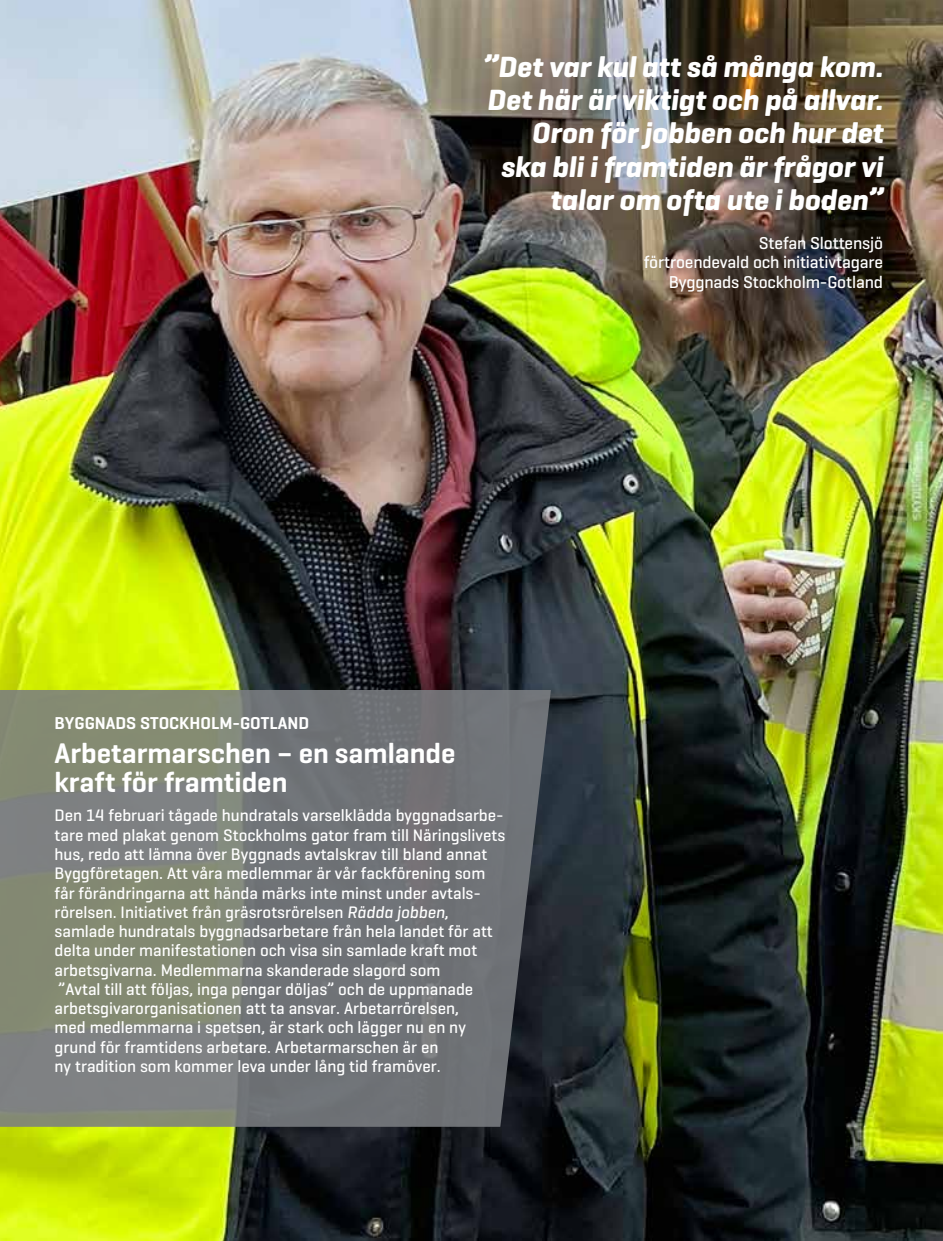
<style>
.page{position:relative;width:943px;height:1241px;background:#fff}
.page>*{position:absolute;margin:0;border:0;box-sizing:border-box;transform-origin:0 0}
.t1{font:italic 700 29.75px/33.2px "Geogrotesque";color:#fff;text-align:right}
.t2{font:600 28.88px/29.8px "Geogrotesque";color:#fff}
.t3{font:500 17.5px/19.2px "Geogrotesque";letter-spacing:-.01em;color:#fff;text-align:right}
.t4{font:600 17.5px "Geogrotesque";color:#fff}
.t5{font:500 16.97px/19.2px "Geogrotesque";color:#fff}
.s1{font-style:italic}
</style>
<div class="page">
<img style="left:0;top:0;width:943px;height:1240px">
<svg style="left:0;top:690px;width:551px;height:436px;fill:#727576"></svg>
<h1 class="t1" style="left:482px;top:50px;width:402px">”Det var kul att så många kom.<br>Det här är viktigt och på allvar.<br>Oron för jobben och hur det ska bli i framtiden är frågor vi talar om ofta ute i boden”</h1>
<p class="t3" style="left:643px;top:233px;width:241px">Stefan Slottensjö<br>förtroendevald och initiativtagare<br>Byggnads Stockholm-Gotland</p>
<p class="t4" style="left:55px;top:712px;width:256px">BYGGNADS STOCKHOLM-GOTLAND</p>
<h2 class="t2" style="left:55px;top:737px;width:402px">Arbetarmarschen – en samlande kraft för framtiden</h2>
<p class="t5" style="left:55px;top:805px;width:452px">Den 14 februari tågade hundratals varselklädda byggnadsarbe&shy;tare med plakat genom Stockholms gator fram till Näringslivets hus, redo att lämna över Byggnads avtalskrav till bland annat Byggföretagen. Att våra medlemmar är vår fackförening som får förändringarna att hända märks inte minst under avtals&shy;rörelsen. Initiativet från gräsrotsrörelsen <span class="s1">Rädda jobben</span>, samlade hundratals byggnadsarbetare från hela landet för att delta under manifestationen och visa sin samlade kraft mot arbetsgivarna. Medlemmarna skanderade slagord som<br>”Avtal till att följas, inga pengar döljas” och de uppmanade arbetsgivarorganisationen att ta ansvar. Arbetarrörelsen,<br>med medlemmarna i spetsen, är stark och lägger nu en ny grund för framtidens arbetare. Arbetarmarschen är en<br>ny tradition som kommer leva under lång tid framöver.</p>
</div>
